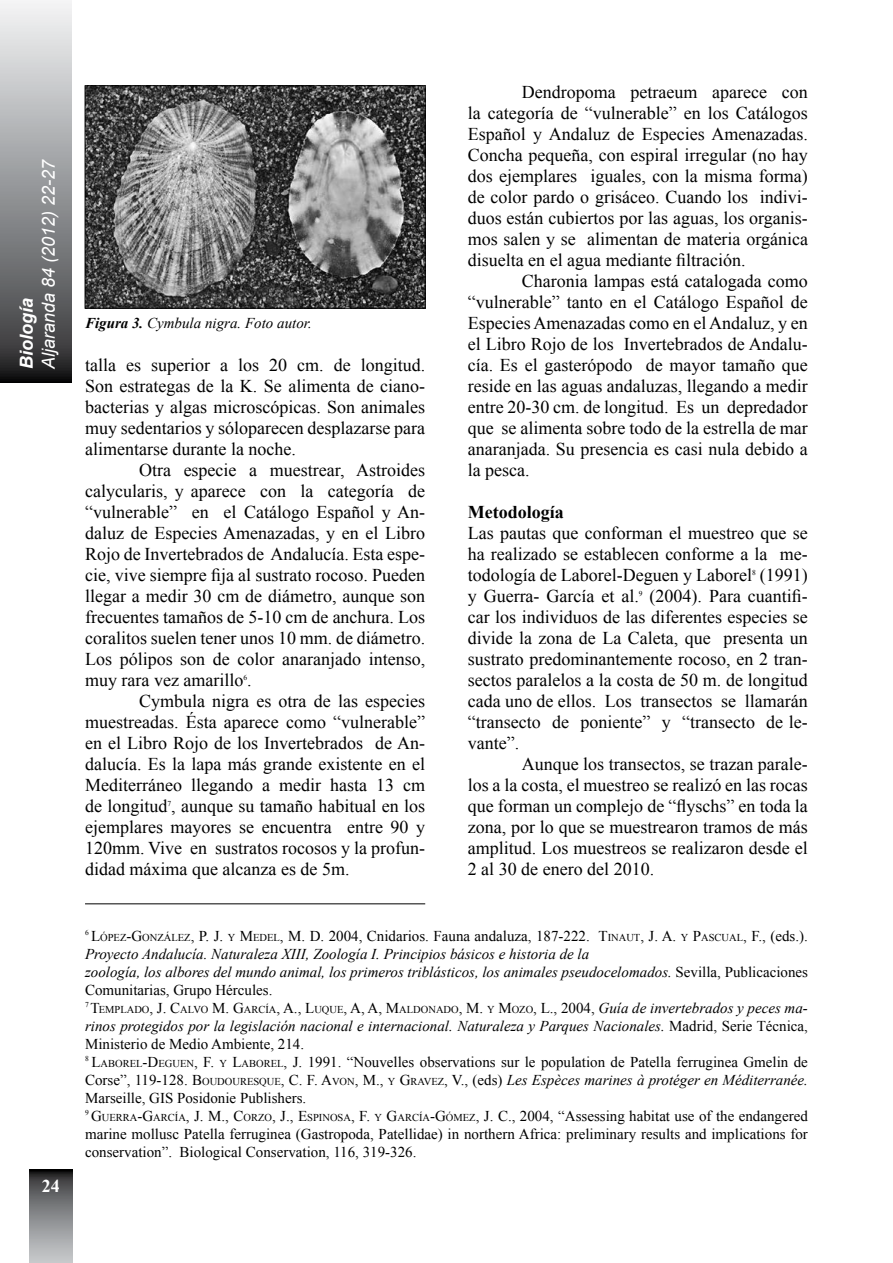
<style>
.page{position:relative;width:893px;height:1263px;background:#fff}
.page>*{position:absolute;margin:0;border:0;box-sizing:border-box;transform-origin:0 0}
.t1{font:18px/21px "Times New Roman";color:#000;text-align:justify}
.t2{font:italic 18px "Arial";letter-spacing:-.005em;color:#fff}
.t3{font:700 18px "Times New Roman";color:#000}
.t4{font:italic 700 18px "Arial";color:#fff}
.t5{font:700 18px "Times New Roman";color:#fff}
.t6{font:15px/18px "Times New Roman";color:#000}
.t7{font:italic 15px/18px "Times New Roman";color:#000}
.t8{font:10.5px "Times New Roman";color:#000}
.t9{font:7.5px "Times New Roman";color:#000}
.s1{font-weight:700}
.s2{font-style:normal}
.s3{font-style:normal;font-size:10.5px}
.s4{font-size:15px}
.s5{font-style:italic;font-size:15px}
.s6{font-style:italic}
.s7{font-style:inherit}
.s8{font-size:10.5px}
</style>
<div class="page">
<svg style="left:30px;top:1170px;width:42px;height:93px;background:#818385"></svg>
<hr style="left:85px;top:903px;width:340px;height:1px;background:#000">
<img style="left:87px;top:87px;width:337px;height:220px">
<div style="left:85px;top:85px;width:341px;height:224px;border:1px solid #000"></div>
<svg style="left:0;top:1px;width:71px;height:382px;background:#909193"></svg>
<p class="t2" style="left:37px;top:369px;width:211px;rotate:-90deg">Aljaranda 84 (2012) 22-27</p>
<p class="t4" style="left:15px;top:369px;width:73px;rotate:-90deg">Biología</p>
<p class="t5" style="left:42px;top:1174px;width:19px">24</p>
<p class="t7" style="left:85px;top:313px;width:228px"><span class="s1">Figura 3.</span> Cymbula nigra. Foto autor.</p>
<p class="t1" style="left:85px;top:354px;width:342px">talla es superior a los 20 cm. de longitud.<br>Son estrategas de la K. Se alimenta de ciano&shy;bacterias y algas microscópicas. Son animales muy sedentarios y sóloparecen desplazarse para alimentarse durante la noche.</p>
<p class="t1" style="left:85px;top:459px;width:342px;text-indent:54px">Otra especie a muestrear, Astroides calycularis, y aparece con la categoría de “vulnerable” en el Catálogo Español y An&shy;daluz de Especies Amenazadas, y en el Libro Rojo de Invertebrados de Andalucía. Esta espe&shy;cie, vive siempre fija al sustrato rocoso. Pueden llegar a medir 30 cm de diámetro, aunque son frecuentes tamaños de 5-10 cm de anchura. Los coralitos suelen tener unos 10 mm. de diámetro.<br>Los pólipos son de color anaranjado intenso, muy rara vez amarillo .</p>
<p class="t9" style="left:243px;top:672px;width:5px">6</p>
<p class="t1" style="left:85px;top:690px;width:342px;text-indent:54px">Cymbula nigra es otra de las especies muestreadas. Ésta aparece como “vulnerable” en el Libro Rojo de los Invertebrados de An&shy;dalucía. Es la lapa más grande existente en el Mediterráneo llegando a medir hasta 13 cm de longitud , aunque su tamaño habitual en los</p>
<p class="t9" style="left:167px;top:798px;width:5px">7</p>
<p class="t1" style="left:85px;top:816px;width:342px">ejemplares mayores se encuentra entre 90 y 120mm. Vive en sustratos rocosos y la profun&shy;didad máxima que alcanza es de 5m.</p>
<p class="t1" style="left:468px;top:81px;width:342px;text-indent:54px">Dendropoma petraeum aparece con la categoría de “vulnerable” en los Catálogos Español y Andaluz de Especies Amenazadas.<br>Concha pequeña, con espiral irregular (no hay dos ejemplares iguales, con la misma forma) de color pardo o grisáceo. Cuando los indivi&shy;duos están cubiertos por las aguas, los organis&shy;mos salen y se alimentan de materia orgánica disuelta en el agua mediante filtración.</p>
<p class="t1" style="left:468px;top:270px;width:342px;text-indent:54px">Charonia lampas está catalogada como “vulnerable” tanto en el Catálogo Español de Especies Amenazadas como en el Andaluz, y en el Libro Rojo de los Invertebrados de Andalu&shy;cía. Es el gasterópodo de mayor tamaño que reside en las aguas andaluzas, llegando a medir entre 20-30 cm. de longitud. Es un depredador que se alimenta sobre todo de la estrella de mar anaranjada. Su presencia es casi nula debido a la pesca.</p>
<p class="t3" style="left:468px;top:499px;width:97px">Metodología</p>
<p class="t1" style="left:468px;top:522px;width:342px">Las pautas que conforman el muestreo que se ha realizado se establecen conforme a la me&shy;todología de Laborel-Deguen y Laborel (1991)</p>
<p class="t9" style="left:752px;top:567px;width:5px">8</p>
<p class="t1" style="left:468px;top:585px;width:342px;text-indent:182px">(2004). Para cuantifi&shy;car los individuos de las diferentes especies se divide la zona de La Caleta, que presenta un sustrato predominantemente rocoso, en 2 tran&shy;sectos paralelos a la costa de 50 m. de longitud cada uno de ellos. Los transectos se llamarán “transecto de poniente” y “transecto de le&shy;vante”.</p>
<p class="t1" style="left:468px;top:753px;width:342px;text-indent:54px">Aunque los transectos, se trazan parale&shy;los a la costa, el muestreo se realizó en las rocas que forman un complejo de “flyschs” en toda la zona, por lo que se muestrearon tramos de más amplitud. Los muestreos se realizaron desde el 2 al 30 de enero del 2010.</p>
<p class="t1" style="left:468px;top:585px;width:173px">y Guerra- García et al.</p>
<p class="t9" style="left:639px;top:588px;width:5px">9</p>
<p class="t7" style="left:85px;top:926px;width:724px"><sup>6</sup> <span class="s2">L</span><span class="s3">ÓPEZ</span><span class="s2">-G</span><span class="s3">ONZÁLEZ</span><span class="s2">, P. J.</span> <span class="s3">Y</span> <span class="s2">M</span><span class="s3">EDEL</span><span class="s2">, M. D.</span> <span class="s2">2004, Cnidarios. Fauna andaluza, 187-222.</span> <span class="s2">T</span><span class="s3">INAUT</span><span class="s2">, J. A.</span> <span class="s3">Y</span> <span class="s2">P</span><span class="s3">ASCUAL</span><span class="s2">, F.,</span> <span class="s2">(eds.).<br></span>Proyecto Andalucía. Naturaleza XIII, Zoología I. Principios básicos e historia de la<br>zoología, los albores del mundo animal, los primeros triblásticos, los animales pseudocelomados. <span class="s2">Sevilla, Publicaciones Comunitarias, Grupo Hércules.</span></p>
<p class="t8" style="left:85px;top:1002px;width:724px"><sup>7</sup> <span class="s4">T</span>EMPLADO<span class="s4">, J. C</span>ALVO <span class="s4">M. G</span>ARCÍA<span class="s4">, A., L</span>UQUE<span class="s4">, A, A, M</span>ALDONADO<span class="s4">, M.</span> Y <span class="s4">M</span>OZO<span class="s4">,</span> <span class="s4">L., 2004,</span> <span class="s5">Guía de invertebrados y peces ma-</span></p>
<p class="t6" style="left:85px;top:1016px;width:724px"><span class="s6">rinos protegidos por la legislación nacional e internacional. Naturaleza y Parques Nacionales.</span> Madrid, Serie Técnica, Ministerio de Medio Ambiente, 214.<br><sup>8</sup> <span class="s7">L</span><span class="s8">ABOREL</span><span class="s7">-D</span><span class="s8">EGUEN</span><span class="s7">, F.</span> <span class="s8">Y</span> <span class="s7">L</span><span class="s8">ABOREL</span><span class="s7">, J.</span> 1991. “Nouvelles observations sur le population de Patella ferruginea Gmelin de Corse”, 119-128. <span class="s7">B</span><span class="s8">OUDOURESQUE</span><span class="s7">, C. F. A</span><span class="s8">VON</span><span class="s7">, M.,</span> <span class="s8">Y</span> <span class="s7">G</span><span class="s8">RAVEZ</span><span class="s7">, V.</span>, (eds) <span class="s6">Les Espèces marines à protéger en Méditerranée.<br></span>Marseille, GIS Posidonie Publishers.<br><sup>9</sup> <span class="s7">G</span><span class="s8">UERRA</span><span class="s7">-G</span><span class="s8">ARCÍA</span><span class="s7">, J. M., C</span><span class="s8">ORZO</span><span class="s7">, J., E</span><span class="s8">SPINOSA</span><span class="s7">, F.</span> <span class="s8">Y</span> <span class="s7">G</span><span class="s8">ARCÍA</span><span class="s7">-G</span><span class="s8">ÓMEZ</span><span class="s7">, J. C.,</span> 2004, “Assessing habitat use of the endangered marine mollusc Patella ferruginea (Gastropoda, Patellidae) in northern Africa: preliminary results and implications for conservation”. Biological Conservation, 116, 319-326.</p>
</div>
